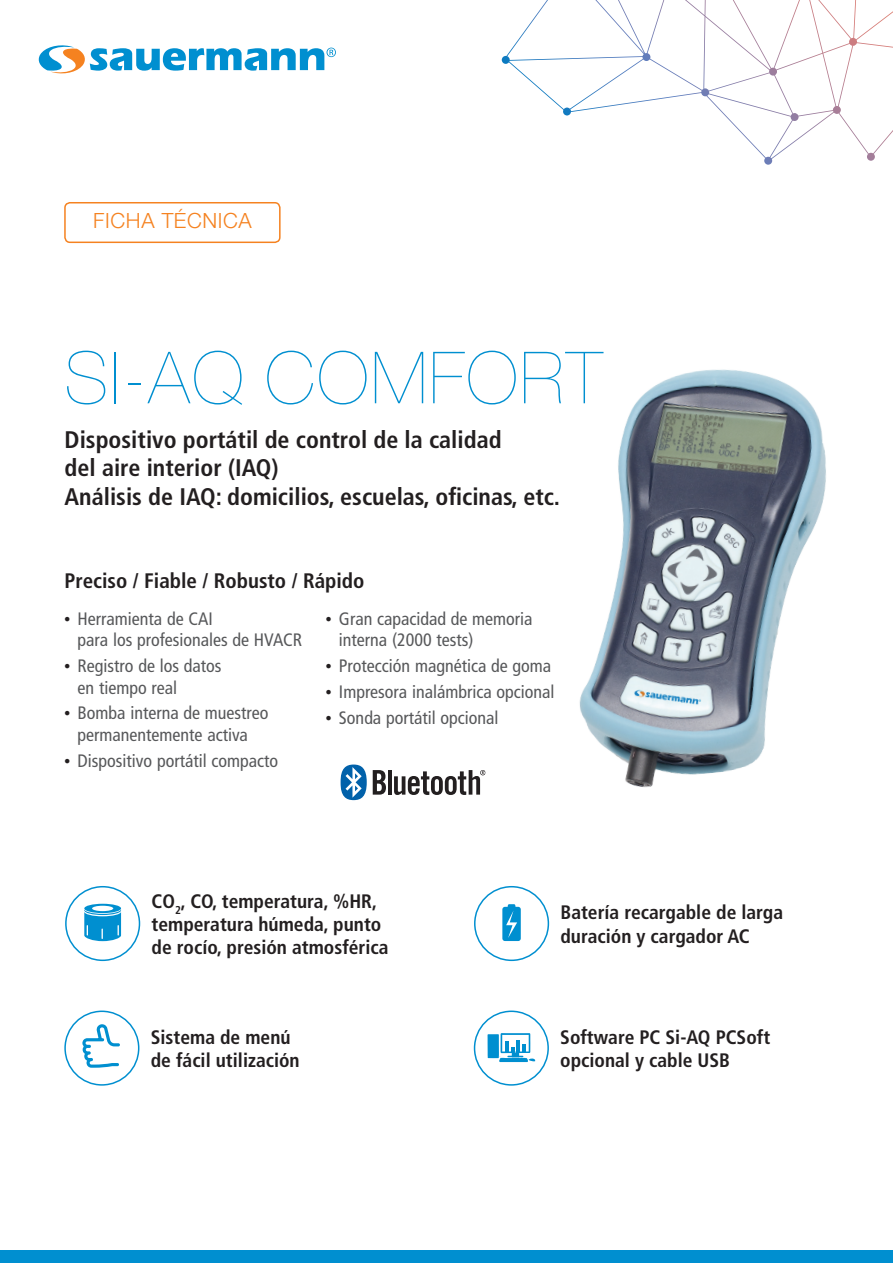
<style>
.page{position:relative;width:893px;height:1263px;background:#fff}
.page>*{position:absolute;margin:0;border:0;box-sizing:border-box;transform-origin:0 0}
.t1{font:200 72px "Helvetica Neue LT Std";letter-spacing:.03em;color:#008fd0}
.t2{font:700 condensed 24px/28.8px "Frutiger LT Std";color:#231f20}
.t3{font:700 condensed 21px "Frutiger LT Std";color:#231f20}
.t4{font:300 21px "Helvetica Neue LT Std";letter-spacing:.03em;color:#f58220}
.t5{font:700 condensed 19.5px/23.4px "Frutiger LT Std";color:#231f20}
.t6{font:condensed 18px/21.6px "Frutiger LT Std";color:#57585a}
.s1{font-family:"Times New Roman";font-stretch:normal;color:#231f20}
</style>
<div class="page">
<svg style="left:502px;top:0;width:391px;height:165px"></svg>
<div style="left:0;top:1251px;width:893px;height:12px;background:#008fd0"></div>
<div style="left:64px;top:202px;width:217px;height:41px;border:2px solid #f58220;border-radius:5px"></div>
<svg style="left:38px;top:45px;width:298px;height:29px"></svg>
<img style="left:579px;top:369px;width:247px;height:419px">
<div style="left:65px;top:886px;width:75px;height:75px;border:2px solid #008fd0;border-radius:50%"></div>
<svg style="left:84px;top:904px;width:37px;height:37px"></svg>
<div style="left:474px;top:886px;width:75px;height:75px;border:2px solid #008fd0;border-radius:50%"></div>
<svg style="left:502px;top:904px;width:19px;height:37px"></svg>
<div style="left:64px;top:1010px;width:75px;height:76px;border:2px solid #008fd0;border-radius:50%"></div>
<svg style="left:82px;top:1024px;width:38px;height:44px"></svg>
<div style="left:474px;top:1010px;width:75px;height:76px;border:2px solid #008fd0;border-radius:50%"></div>
<svg style="left:488px;top:1033px;width:47px;height:29px"></svg>
<svg style="left:373px;top:770px;width:13px;height:25px"></svg>
<hr style="left:388px;top:770px;width:3px;height:25px;background:#231f20">
<svg style="left:340px;top:764px;width:27px;height:36px"></svg>
<svg style="left:394px;top:770px;width:91px;height:25px"></svg>
<p class="t4" style="left:93px;top:208px;width:160px">FICHA TÉCNICA</p>
<h1 class="t1" style="left:65px;top:336px;width:539px">SI-AQ COMFORT</h1>
<h2 class="t2" style="left:65px;top:425px;width:497px">Dispositivo portátil de control de la calidad<br>del aire interior (IAQ)<br>Análisis de IAQ: domicilios, escuelas, oficinas, etc.</h2>
<p class="t3" style="left:65px;top:568px;width:301px">Preciso / Fiable / Robusto / Rápido</p>
<p class="t6" style="left:78px;top:608px;width:226px;text-indent:-14px"><span class="s1">•</span> Herramienta de CAI<br>para los profesionales de HVACR</p>
<p class="t6" style="left:78px;top:655px;width:145px;text-indent:-14px"><span class="s1">•</span> Registro de los datos en tiempo real</p>
<p class="t6" style="left:64px;top:702px;width:206px;text-align:center"><span class="s1">•</span> Bomba interna de muestreo permanentemente activa</p>
<p class="t6" style="left:64px;top:750px;width:215px"><span class="s1">•</span> Dispositivo portátil compacto</p>
<p class="t6" style="left:339px;top:608px;width:195px;text-indent:-14px"><span class="s1">•</span> Gran capacidad de memoria interna (2000 tests)</p>
<p class="t6" style="left:325px;top:655px;width:227px"><span class="s1">•</span> Protección magnética de goma</p>
<p class="t6" style="left:325px;top:681px;width:230px"><span class="s1">•</span> Impresora inalámbrica opcional</p>
<p class="t6" style="left:325px;top:707px;width:174px"><span class="s1">•</span> Sonda portátil opcional</p>
<p class="t5" style="left:152px;top:889px;width:238px">CO<sub>2</sub>, CO, temperatura, %HR, temperatura húmeda, punto de rocío, presión atmosférica</p>
<p class="t5" style="left:560px;top:901px;width:224px">Batería recargable de larga duración y cargador AC</p>
<p class="t5" style="left:151px;top:1025px;width:150px">Sistema de menú de fácil utilización</p>
<p class="t5" style="left:560px;top:1025px;width:211px">Software PC Si-AQ PCSoft opcional y cable USB</p>
</div>
